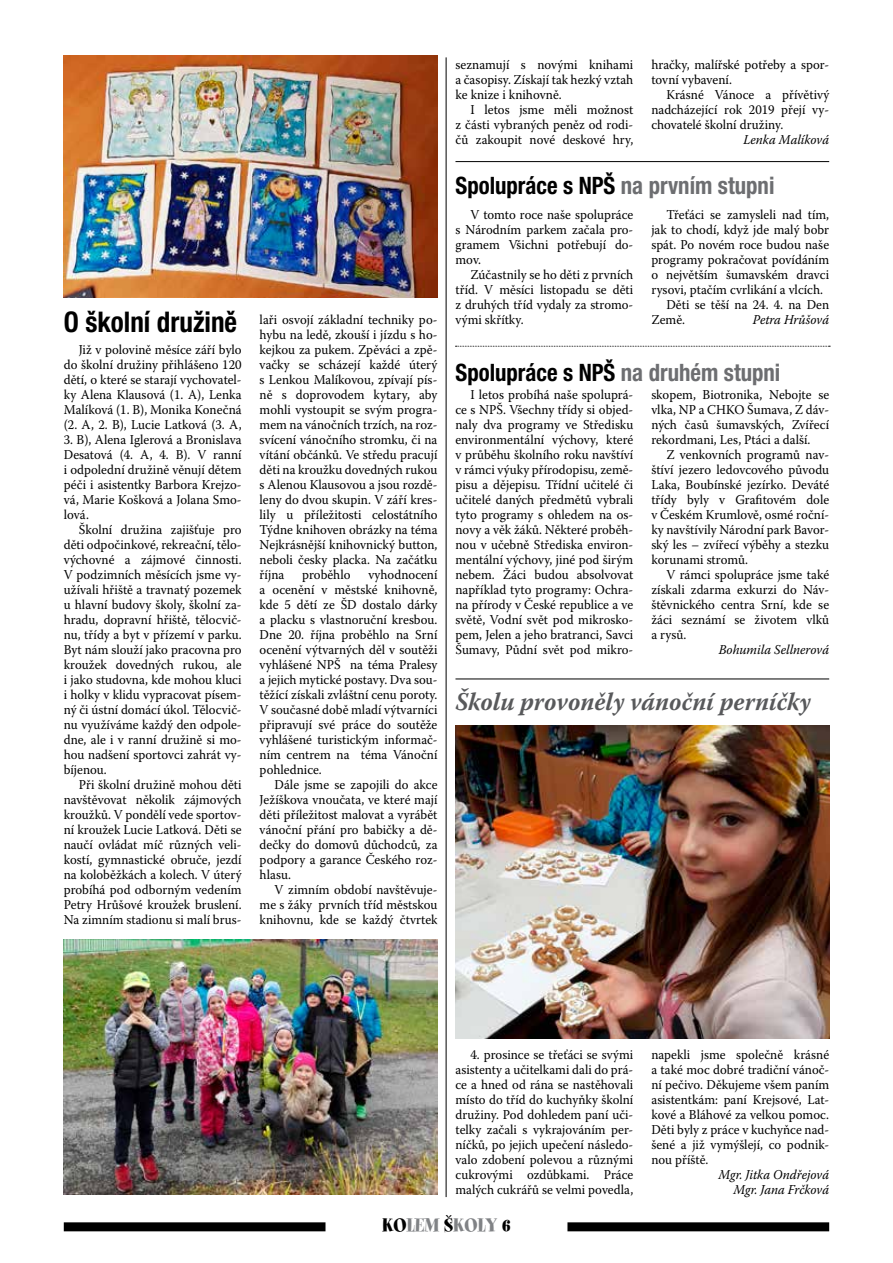
<style>
.page{position:relative;width:893px;height:1263px;background:#fff}
.page>*{position:absolute;margin:0;border:0;box-sizing:border-box;transform-origin:0 0}
.t1{font:700 condensed 28.5px "Helvetica Neue LT Pro";color:#000;scale:.95 1}
.t2{font:italic 700 25.5px "Warnock Pro";color:#58595b;scale:.95 1}
.t3{font:700 condensed 24px "Helvetica Neue LT Pro";color:#000;scale:.95 1}
.t4{font:21px "Spumoni LP Std";color:#808285}
.t5{font:13.5px/15px "Warnock Pro";color:#000;text-align:justify;scale:.95 1}
.t6{font:italic 13.5px/15px "Warnock Pro";color:#000;text-align:right;scale:.95 1}
.s1{color:#6d6e71}
.s2{color:#000}
</style>
<div class="page">
<div style="left:64px;top:1222px;width:765px;height:9px;background:#000"></div>
<div style="left:326px;top:1218px;width:241px;height:30px;background:#fff"></div>
<hr style="left:446px;top:57px;width:1px;height:1140px;background:#000">
<img style="left:455px;top:725px;width:375px;height:314px">
<img style="left:64px;top:55px;width:374px;height:243px">
<img style="left:64px;top:940px;width:374px;height:255px">
<hr style="left:455px;top:161px;width:374px;height:1px;background:#000">
<hr style="left:455px;top:679px;width:374px;height:1px;background:#000">
<svg style="left:455px;top:346px;width:375px;height:1px"></svg>
<h1 class="t1" style="left:64px;top:304px;width:184px">O školní družině</h1>
<p class="t5" style="left:64px;top:342px;width:189px;text-indent:15px">Již v polovině měsíce září bylo do školní družiny přihlášeno 120 dětí, o které se starají vychovatel&shy;ky Alena Klausová (1. A), Lenka Malíková (1. B), Monika Konečná (2. A, 2. B), Lucie Latková (3. A,</p>
<p class="t5" style="left:64px;top:432px;width:189px">3. B), Alena Iglerová a Bronislava Desatová (4. A, 4. B). V ranní i odpolední družině věnují dětem péči i asistentky Barbora Krejzo&shy;vá, Marie Košková a Jolana Smo&shy;lová.</p>
<p class="t5" style="left:64px;top:522px;width:189px;text-indent:15px">Školní družina zajišťuje pro děti odpočinkové, rekreační, tělo&shy;výchovné a zájmové činnosti.<br>V podzimních měsících jsme vy&shy;užívali hřiště a travnatý pozemek u hlavní budovy školy, školní za&shy;hradu, dopravní hřiště, tělocvič&shy;nu, třídy a byt v přízemí v parku.<br>Byt nám slouží jako pracovna pro kroužek dovedných rukou, ale i jako studovna, kde mohou kluci i holky v klidu vypracovat písem&shy;ný či ústní domácí úkol. Tělocvič&shy;nu využíváme každý den odpole&shy;dne, ale i v ranní družině si mo&shy;hou nadšení sportovci zahrát vy&shy;bíjenou.</p>
<p class="t5" style="left:64px;top:777px;width:189px;text-indent:15px">Při školní družině mohou děti navštěvovat několik zájmových kroužků. V pondělí vede sportov&shy;ní kroužek Lucie Latková. Děti se naučí ovládat míč různých veli&shy;kostí, gymnastické obruče, jezdí na koloběžkách a kolech. V úterý probíhá pod odborným vedením Petry Hrůšové kroužek bruslení.<br>Na zimním stadionu si malí brus-</p>
<p class="t5" style="left:260px;top:312px;width:189px">laři osvojí základní techniky po&shy;hybu na ledě, zkouší i jízdu s ho&shy;kejkou za pukem. Zpěváci a zpě&shy;vačky se scházejí každé úterý s Lenkou Malíkovou, zpívají pís&shy;ně s doprovodem kytary, aby mohli vystoupit se svým progra&shy;mem na vánočních trzích, na roz&shy;svícení vánočního stromku, či na vítání občánků. Ve středu pracují děti na kroužku dovedných rukou s Alenou Klausovou a jsou rozdě&shy;leny do dvou skupin. V září kres&shy;lily u příležitosti celostátního Týdne knihoven obrázky na téma Nejkrásnější knihovnický button, neboli česky placka. Na začátku října</p>
<p class="t5" style="left:260px;top:567px;width:189px;text-indent:109px">vyhodnocení a ocenění v městské knihovně, kde 5 dětí ze ŠD dostalo dárky a placku s vlastnoruční kresbou.<br>Dne 20. října proběhlo na Srní ocenění výtvarných děl v soutěži vyhlášené NPŠ na téma Pralesy a jejich mytické postavy. Dva sou&shy;těžící získali zvláštní cenu poroty.<br>V současné době mladí výtvarníci připravují své práce do soutěže vyhlášené turistickým informač&shy;ním centrem na téma Vánoční pohlednice.</p>
<p class="t5" style="left:260px;top:777px;width:189px;text-indent:15px">Dále jsme se zapojili do akce Ježíškova vnoučata, ve které mají děti příležitost malovat a vyrábět vánoční přání pro babičky a dě&shy;dečky do domovů důchodců, za podpory a garance Českého roz&shy;hlasu.</p>
<p class="t5" style="left:260px;top:882px;width:189px;text-indent:15px">V zimním období navštěvuje&shy;me s žáky prvních tříd městskou knihovnu, kde se každý čtvrtek</p>
<p class="t5" style="left:302px;top:567px;width:52px">proběhlo</p>
<p class="t5" style="left:455px;top:57px;width:189px">seznamují s novými knihami a časopisy. Získají tak hezký vztah ke knize i knihovně.</p>
<p class="t5" style="left:455px;top:102px;width:189px;text-indent:15px">I letos jsme měli možnost z části vybraných peněz od rodi&shy;čů zakoupit nové deskové hry,</p>
<p class="t5" style="left:651px;top:57px;width:189px">hračky, malířské potřeby a spor&shy;tovní vybavení.</p>
<p class="t5" style="left:651px;top:87px;width:189px;text-indent:15px">Krásné Vánoce a přívětivý nadcházející rok 2019 přejí vy&shy;chovatelé školní družiny.</p>
<p class="t6" style="left:743px;top:132px;width:92px">Lenka Malíková</p>
<h3 class="t3" style="left:455px;top:171px;width:337px">Spolupráce s NPŠ <span class="s1">na prvním stupni</span></h3>
<p class="t5" style="left:455px;top:207px;width:189px;text-indent:15px">V tomto roce naše spolupráce s Národním parkem začala pro&shy;gramem Všichni potřebují do&shy;mov.</p>
<p class="t5" style="left:455px;top:267px;width:189px;text-indent:15px">Zúčastnily se ho děti z prvních tříd. V měsíci listopadu se děti z druhých tříd vydaly za stromo&shy;vými skřítky.</p>
<p class="t5" style="left:666px;top:207px;width:173px">Třeťáci se zamysleli nad tím,</p>
<p class="t5" style="left:651px;top:222px;width:189px">jak to chodí, když jde malý bobr</p>
<p class="t5" style="left:651px;top:237px;width:189px">spát. Po novém roce budou naše</p>
<p class="t5" style="left:651px;top:252px;width:189px">programy pokračovat povídáním</p>
<p class="t5" style="left:651px;top:267px;width:189px">o největším šumavském dravci</p>
<p class="t5" style="left:651px;top:282px;width:182px">rysovi, ptačím cvrlikání a vlcích.</p>
<p class="t5" style="left:666px;top:297px;width:173px">Děti se těší na 24. 4. na Den</p>
<p class="t5" style="left:651px;top:312px;width:37px">Země.</p>
<p class="t6" style="left:753px;top:312px;width:82px">Petra Hrůšová</p>
<h3 class="t3" style="left:455px;top:358px;width:343px">Spolupráce s NPŠ <span class="s1">na druhém stupni</span></h3>
<p class="t5" style="left:455px;top:387px;width:189px;text-indent:15px">I letos probíhá naše spoluprá&shy;ce s NPŠ. Všechny třídy si objed&shy;naly dva programy ve Středisku environmentální výchovy, které v průběhu školního roku navštíví v rámci výuky přírodopisu, země&shy;pisu a dějepisu. Třídní učitelé či učitelé daných předmětů vybrali tyto programy s ohledem na os&shy;novy a věk žáků. Některé proběh&shy;nou v učebně Střediska environ&shy;mentální výchovy, jiné pod širým nebem. Žáci budou absolvovat například tyto programy: Ochra&shy;na přírody v České republice a ve světě, Vodní svět pod mikrosko&shy;pem, Jelen a jeho bratranci, Savci Šumavy, Půdní svět pod mikro-</p>
<p class="t5" style="left:651px;top:387px;width:189px">skopem, Biotronika, Nebojte se vlka, NP a CHKO Šumava, Z dáv&shy;ných časů šumavských, Zvířecí rekordmani, Les, Ptáci a další.</p>
<p class="t5" style="left:651px;top:447px;width:189px;text-indent:15px">Z venkovních programů nav&shy;štíví jezero ledovcového původu Laka, Boubínské jezírko. Deváté třídy byly v Grafitovém dole v Českém Krumlově, osmé roční&shy;ky navštívily Národní park Bavor&shy;ský les – zvířecí výběhy a stezku korunami stromů.</p>
<p class="t5" style="left:651px;top:567px;width:189px;text-indent:15px">V rámci spolupráce jsme také získali zdarma exkurzi do Náv&shy;štěvnického centra Srní, kde se žáci seznámí se životem vlků a rysů.</p>
<p class="t6" style="left:719px;top:642px;width:118px">Bohumila Sellnerová</p>
<h2 class="t2" style="left:455px;top:687px;width:375px">Školu provoněly vánoční perníčky</h2>
<p class="t5" style="left:455px;top:1047px;width:189px;text-indent:15px">4. prosince se třeťáci se svými asistenty a učitelkami dali do prá&shy;ce a hned od rána se nastěhovali místo do tříd do kuchyňky školní družiny. Pod dohledem paní uči&shy;telky začali s vykrajováním per&shy;níčků, po jejich upečení následo&shy;valo zdobení polevou a různými cukrovými ozdůbkami. Práce malých cukrářů se velmi povedla,</p>
<p class="t5" style="left:651px;top:1047px;width:189px">napekli jsme společně krásné a také moc dobré tradiční vánoč&shy;ní pečivo. Děkujeme všem paním asistentkám: paní Krejsové, Lat&shy;kové a Bláhové za velkou pomoc.<br>Děti byly z práce v kuchyňce nad&shy;šené a již vymýšlejí, co podnik&shy;nou příště.</p>
<p class="t6" style="left:718px;top:1167px;width:118px">Mgr. Jitka Ondřejová<br>Mgr. Jana Frčková</p>
<h3 class="t4" style="left:382px;top:1214px;width:130px"><span class="s2">KO</span>LEM <span class="s2">Š</span>KOLY <span class="s2">6</span></h3>
</div>
